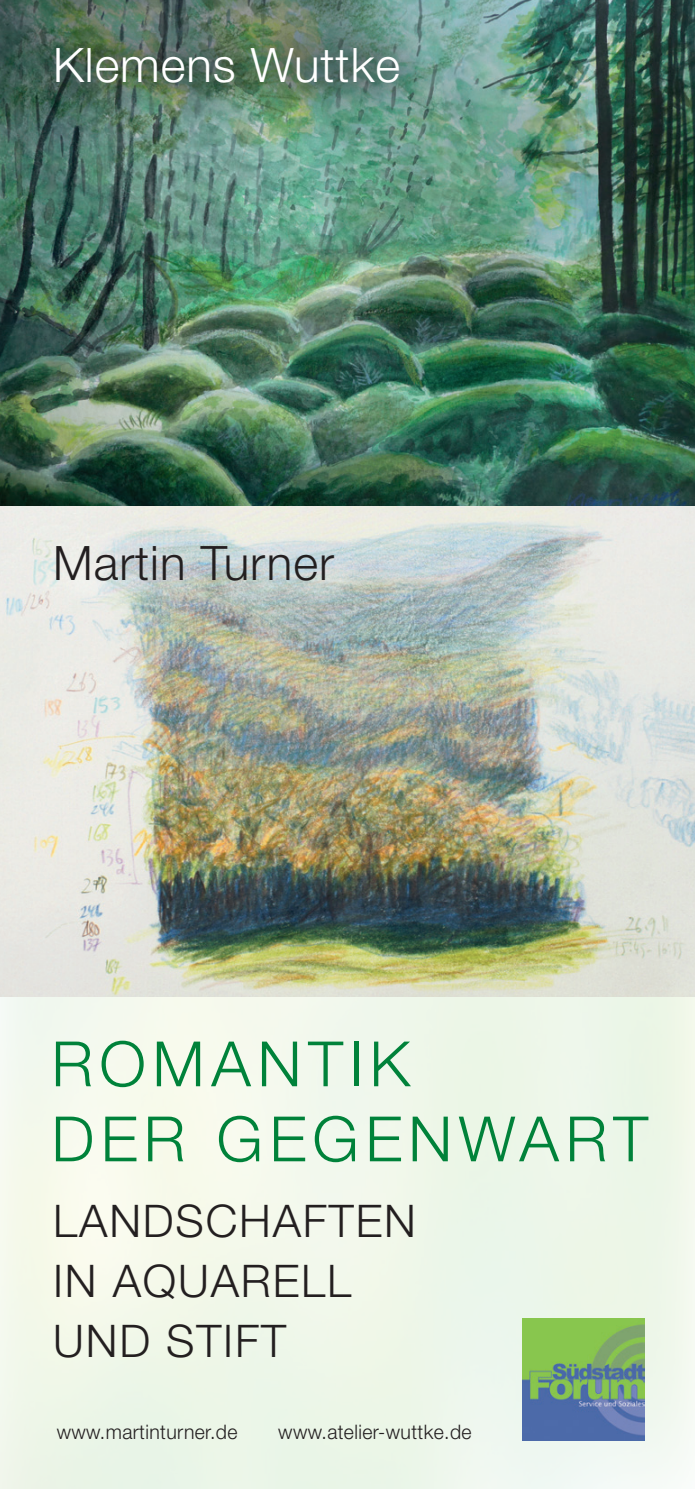
<style>
.page{position:relative;width:695px;height:1489px;background:#fff}
.page>*{position:absolute;margin:0;border:0;box-sizing:border-box;transform-origin:0 0}
.t1{font:300 62.5px/75px "Helvetica Neue";letter-spacing:.105em;color:#00823a}
.t2{font:300 47.5px "Helvetica Neue";letter-spacing:.02em;color:#fff}
.t3{font:300 47.5px "Helvetica Neue";letter-spacing:.02em;color:#231f20}
.t4{font:300 45px/60px "Helvetica Neue";letter-spacing:.04em;color:#231f20}
.t5{font:300 20px "Helvetica Neue";letter-spacing:.02em;color:#231f20}
</style>
<div class="page">
<img style="left:0;top:996px;width:694px;height:492px">
<img style="left:0;top:0;width:694px;height:507px">
<img style="left:0;top:507px;width:694px;height:489px">
<div style="left:60px;top:549px;width:303px;height:61px;background:#fff;opacity:.75"></div>
<img style="left:522px;top:1318px;width:122px;height:122px">
<img style="left:0;top:0;width:476px;height:147px">
<div style="left:23px;top:10px;width:418px;height:111px;background:#231f20;opacity:.6"></div>
<h2 class="t2" style="left:53px;top:36px;width:348px">Klemens Wuttke</h2>
<h2 class="t3" style="left:53px;top:534px;width:282px">Martin Turner</h2>
<h1 class="t1" style="left:51px;top:1025px;width:598px">ROMANTIK<br>DER GEGENWART</h1>
<h3 class="t4" style="left:53px;top:1190px;width:364px">LANDSCHAFTEN<br>IN AQUARELL<br>UND STIFT</h3>
<p class="t5" style="left:57px;top:1419px;width:182px">www.martinturner.de</p>
<p class="t5" style="left:278px;top:1419px;width:195px">www.atelier-wuttke.de</p>
</div>
